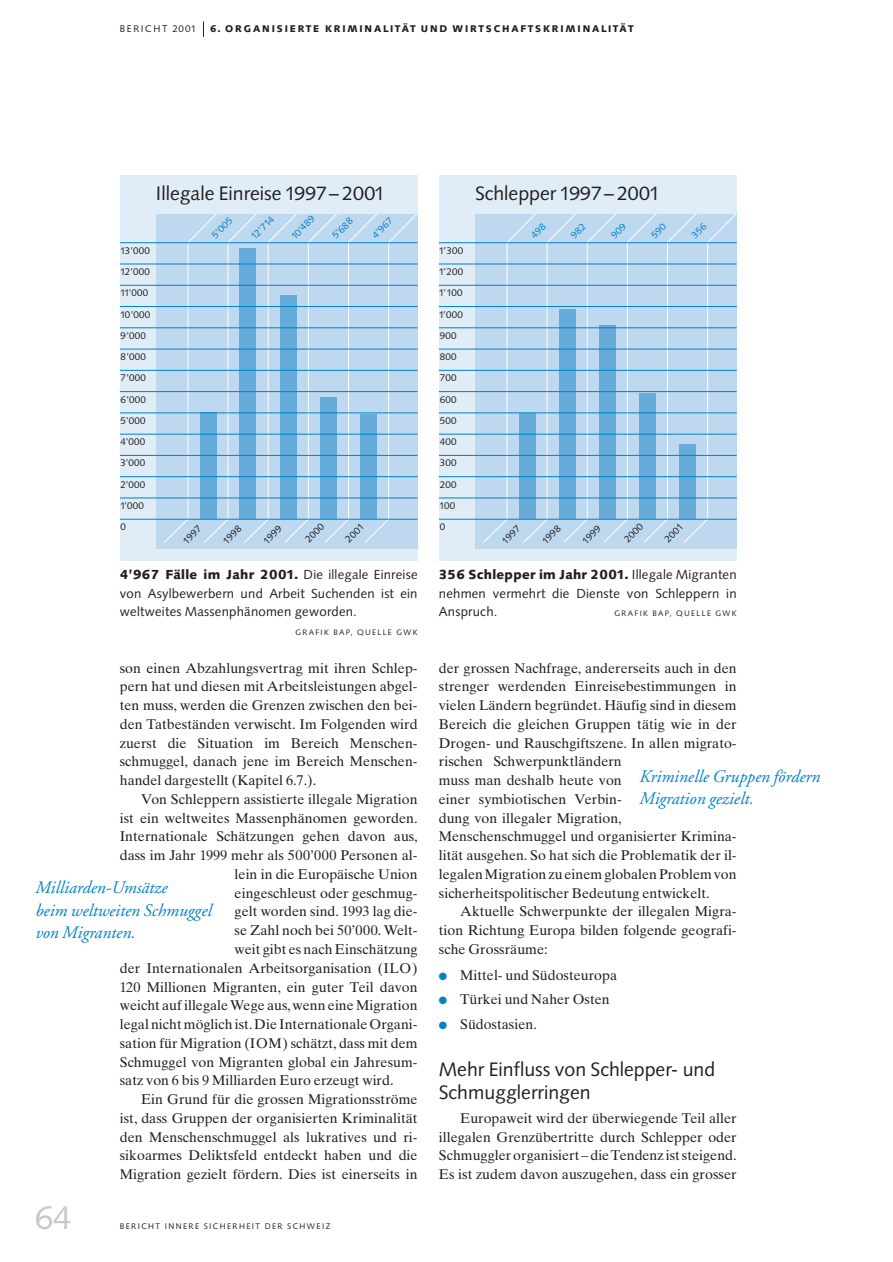
<style>
.page{position:relative;width:893px;height:1262px;background:#fff}
.page>*{position:absolute;margin:0;border:0;box-sizing:border-box;transform-origin:0 0}
.t1{font:33px "Syntax";color:#c7c8ca}
.t2{font:19.5px/23.2px "Syntax";color:#231f20}
.t3{font:italic 17.7px/22.5px "Adobe Garamond";color:#0082c5}
.t4{font:14.1px/18.8px "Times Ten";color:#231f20;text-align:justify}
.t5{font:13.2px/18.8px "Syntax";letter-spacing:.015em;color:#231f20;text-align:justify}
.t6{font:9.75px/21.3px "Syntax";letter-spacing:.03em;color:#231f20}
.t7{font:900 9.75px "Syntax";letter-spacing:.195em;color:#231f20}
.t8{font:9.75px "Syntax";color:#0082c5}
.t9{font:9.75px "Syntax";letter-spacing:.165em;color:#231f20}
.t10{font:8.25px "Syntax";letter-spacing:.165em;color:#231f20}
.t11{font:7.95px "Syntax";letter-spacing:.165em;color:#231f20}
.s1{font-weight:900}
.s2{color:#0082c5}
</style>
<div class="page">
<svg style="left:203px;top:21px;width:1px;height:16px"></svg>
<div style="left:120px;top:175px;width:297px;height:385px;background:#e0ecf6"></div>
<div style="left:156px;top:214px;width:261px;height:335px;background:#bed8ef"></div>
<svg style="left:163px;top:212px;width:255px;height:332px"></svg>
<hr style="left:156px;top:211px;width:261px;height:3px;background:#e0ecf6">
<hr style="left:120px;top:391px;width:297px;height:1px;background:#0082c5">
<hr style="left:120px;top:370px;width:297px;height:1px;background:#0082c5">
<hr style="left:120px;top:349px;width:297px;height:1px;background:#0082c5">
<hr style="left:120px;top:327px;width:297px;height:1px;background:#0082c5">
<hr style="left:120px;top:306px;width:297px;height:1px;background:#0082c5">
<hr style="left:120px;top:285px;width:297px;height:1px;background:#0082c5">
<hr style="left:120px;top:264px;width:297px;height:1px;background:#0082c5">
<hr style="left:120px;top:242px;width:297px;height:1px;background:#0082c5">
<hr style="left:120px;top:412px;width:297px;height:1px;background:#0082c5">
<hr style="left:120px;top:434px;width:297px;height:1px;background:#0082c5">
<hr style="left:120px;top:455px;width:297px;height:1px;background:#0082c5">
<hr style="left:120px;top:476px;width:297px;height:1px;background:#0082c5">
<hr style="left:120px;top:497px;width:297px;height:1px;background:#0082c5">
<hr style="left:120px;top:519px;width:297px;height:1px;background:#0082c5">
<div style="left:439px;top:175px;width:297px;height:385px;background:#e0ecf6"></div>
<div style="left:475px;top:214px;width:261px;height:335px;background:#bed8ef"></div>
<svg style="left:482px;top:212px;width:255px;height:332px"></svg>
<hr style="left:475px;top:211px;width:261px;height:3px;background:#e0ecf6">
<hr style="left:439px;top:391px;width:297px;height:1px;background:#0082c5">
<hr style="left:439px;top:370px;width:297px;height:1px;background:#0082c5">
<hr style="left:439px;top:349px;width:297px;height:1px;background:#0082c5">
<hr style="left:439px;top:327px;width:297px;height:1px;background:#0082c5">
<hr style="left:439px;top:306px;width:297px;height:1px;background:#0082c5">
<hr style="left:439px;top:285px;width:297px;height:1px;background:#0082c5">
<hr style="left:439px;top:264px;width:297px;height:1px;background:#0082c5">
<hr style="left:439px;top:242px;width:297px;height:1px;background:#0082c5">
<hr style="left:439px;top:412px;width:297px;height:1px;background:#0082c5">
<hr style="left:439px;top:434px;width:297px;height:1px;background:#0082c5">
<hr style="left:439px;top:455px;width:297px;height:1px;background:#0082c5">
<hr style="left:439px;top:476px;width:297px;height:1px;background:#0082c5">
<hr style="left:439px;top:497px;width:297px;height:1px;background:#0082c5">
<hr style="left:439px;top:519px;width:297px;height:1px;background:#0082c5">
<svg style="left:530px;top:223px;width:16px;height:16px"></svg>
<svg style="left:570px;top:223px;width:16px;height:16px"></svg>
<svg style="left:610px;top:223px;width:16px;height:16px"></svg>
<svg style="left:650px;top:223px;width:17px;height:16px"></svg>
<svg style="left:690px;top:223px;width:17px;height:16px"></svg>
<p class="t9" style="left:120px;top:25px;width:78px">BERICHT 2001</p>
<p class="t7" style="left:210px;top:25px;width:425px">6. ORGANISIERTE KRIMINALITÄT UND WIRTSCHAFTSKRIMINALITÄT</p>
<h2 class="t2" style="left:156px;top:183px;width:230px">Illegale Einreise 1997– 2001</h2>
<p class="t8" style="left:371px;top:234px;width:26px;rotate:-45deg">4’967</p>
<p class="t8" style="left:290px;top:235px;width:30px;rotate:-45deg">10’489</p>
<p class="t8" style="left:210px;top:234px;width:26px;rotate:-45deg">5’005</p>
<p class="t8" style="left:250px;top:235px;width:30px;rotate:-45deg">12’714</p>
<p class="t8" style="left:331px;top:234px;width:26px;rotate:-45deg">5’688</p>
<p class="t6" style="left:120px;top:241px;width:32px">13’000<br>12’000<br>11’000<br>10’000<br>9’000<br>8’000<br>7’000<br>6’000<br>5’000<br>4’000<br>3’000<br>2’000<br>1’000<br>0</p>
<p class="t6" style="left:177px;top:535px;width:23px;rotate:-45deg">1997</p>
<p class="t6" style="left:218px;top:535px;width:23px;rotate:-45deg">1998</p>
<p class="t6" style="left:258px;top:535px;width:23px;rotate:-45deg">1999</p>
<p class="t6" style="left:300px;top:533px;width:24px;rotate:-45deg">2000</p>
<p class="t6" style="left:340px;top:533px;width:24px;rotate:-45deg">2001</p>
<p class="t5" style="left:120px;top:566px;width:299px"><span class="s1">4’967 Fälle im Jahr 2001.</span> Die illegale Einreise von Asylbewerbern und Arbeit Suchenden ist ein weltweites Massenphänomen geworden.</p>
<p class="t11" style="left:295px;top:629px;width:124px">GRAFIK BAP, QUELLE GWK</p>
<p class="t4" style="left:120px;top:660px;width:299px">son einen Abzahlungsvertrag mit ihren Schlep&shy;pern hat und diesen mit Arbeitsleistungen abgel&shy;ten muss, werden die Grenzen zwischen den bei&shy;den Tatbeständen verwischt. Im Folgenden wird zuerst die Situation im Bereich Menschen&shy;schmuggel, danach jene im Bereich Menschen&shy;handel dargestellt (Kapitel 6.7.).</p>
<p class="t4" style="left:141px;top:791px;width:278px">Von Schleppern assistierte illegale Migration</p>
<p class="t4" style="left:120px;top:810px;width:299px">ist ein weltweites Massenphänomen geworden.</p>
<p class="t4" style="left:120px;top:828px;width:299px">Internationale Schätzungen gehen davon aus,</p>
<p class="t4" style="left:120px;top:847px;width:299px">dass im Jahr 1999 mehr als 500’000 Personen al-</p>
<p class="t4" style="left:235px;top:866px;width:184px">lein in die Europäische Union</p>
<p class="t4" style="left:235px;top:885px;width:184px">eingeschleust oder geschmug-</p>
<p class="t4" style="left:235px;top:903px;width:184px">gelt worden sind. 1993 lag die-</p>
<p class="t4" style="left:235px;top:922px;width:184px">se Zahl noch bei 50’000. Welt-</p>
<p class="t4" style="left:235px;top:941px;width:184px">weit gibt es nach Einschätzung</p>
<p class="t4" style="left:120px;top:960px;width:299px">der Internationalen Arbeitsorganisation (ILO)</p>
<p class="t4" style="left:120px;top:978px;width:299px">120 Millionen Migranten, ein guter Teil davon</p>
<p class="t4" style="left:120px;top:997px;width:299px">weicht auf illegale Wege aus, wenn eine Migration</p>
<p class="t4" style="left:120px;top:1016px;width:299px">legal nicht möglich ist.Die Internationale Organi-</p>
<p class="t4" style="left:120px;top:1035px;width:299px">sation für Migration (IOM) schätzt, dass mit dem</p>
<p class="t4" style="left:120px;top:1053px;width:299px">Schmuggel von Migranten global ein Jahresum-</p>
<p class="t4" style="left:120px;top:1072px;width:275px">satz von 6 bis 9 Milliarden Euro erzeugt wird.</p>
<p class="t4" style="left:141px;top:1091px;width:278px">Ein Grund für die grossen Migrationsströme</p>
<p class="t4" style="left:120px;top:1110px;width:299px">ist, dass Gruppen der organisierten Kriminalität</p>
<p class="t4" style="left:120px;top:1128px;width:299px">den Menschenschmuggel als lukratives und ri-</p>
<p class="t4" style="left:120px;top:1147px;width:299px">sikoarmes Deliktsfeld entdeckt haben und die</p>
<p class="t4" style="left:120px;top:1166px;width:299px">Migration gezielt fördern. Dies ist einerseits in</p>
<p class="t3" style="left:35px;top:878px;width:178px">Milliarden-Umsätze<br>beim weltweiten Schmuggel von Migranten.</p>
<h1 class="t1" style="left:35px;top:1204px;width:38px">64</h1>
<p class="t10" style="left:120px;top:1223px;width:212px">BERICHT INNERE SICHERHEIT DER SCHWEIZ</p>
<h2 class="t2" style="left:475px;top:183px;width:186px">Schlepper 1997– 2001</h2>
<p class="t6" style="left:439px;top:241px;width:26px">1’300<br>1’200<br>1’100<br>1’000<br>900<br>800<br>700<br>600<br>500<br>400<br>300<br>200<br>100<br>0</p>
<p class="t6" style="left:496px;top:535px;width:23px;rotate:-45deg">1997</p>
<p class="t6" style="left:536px;top:535px;width:23px;rotate:-45deg">1998</p>
<p class="t6" style="left:577px;top:535px;width:23px;rotate:-45deg">1999</p>
<p class="t6" style="left:619px;top:533px;width:24px;rotate:-45deg">2000</p>
<p class="t6" style="left:659px;top:533px;width:24px;rotate:-45deg">2001</p>
<p class="t5" style="left:439px;top:566px;width:299px"><span class="s1">356 Schlepper im Jahr 2001.</span> Illegale Migranten nehmen vermehrt die Dienste von Schleppern in Anspruch.</p>
<p class="t11" style="left:614px;top:610px;width:124px">GRAFIK BAP, QUELLE GWK</p>
<p class="t4" style="left:439px;top:660px;width:299px;text-align:left">der grossen Nachfrage, andererseits auch in den strenger werdenden Einreisebestimmungen in vielen Ländern begründet. Häufig sind in diesem Bereich die gleichen Gruppen tätig wie in der Drogen- und Rauschgiftszene. In allen migrato&shy;rischen Schwerpunktländern<br>muss man deshalb heute von<br>einer symbiotischen Verbin-<br>dung von illegaler Migration, Menschenschmuggel und organisierter Krimina&shy;lität ausgehen. So hat sich die Problematik der il&shy;legalen Migration zu einem globalen Problem von sicherheitspolitischer Bedeutung entwickelt.</p>
<p class="t4" style="left:439px;top:903px;width:299px;text-indent:21px">Aktuelle Schwerpunkte der illegalen Migra&shy;tion Richtung Europa bilden folgende geografi&shy;sche Grossräume:</p>
<p class="t4" style="left:439px;top:966px;width:180px"><span class="s2">●</span> Mittel- und Südosteuropa</p>
<p class="t4" style="left:439px;top:991px;width:172px"><span class="s2">●</span> Türkei und Naher Osten</p>
<p class="t4" style="left:439px;top:1016px;width:100px"><span class="s2">●</span> Südostasien.</p>
<h2 class="t2" style="left:439px;top:1059px;width:278px">Mehr Einfluss von Schlepper- und<br>Schmugglerringen</h2>
<p class="t4" style="left:439px;top:1110px;width:299px;text-indent:21px">Europaweit wird der überwiegende Teil aller illegalen Grenzübertritte durch Schlepper oder Schmuggler organisiert – die Tendenz ist steigend.<br>Es ist zudem davon auszugehen, dass ein grosser</p>
<p class="t3" style="left:638px;top:766px;width:182px">Kriminelle Gruppen fördern<br>Migration gezielt.</p>
</div>
